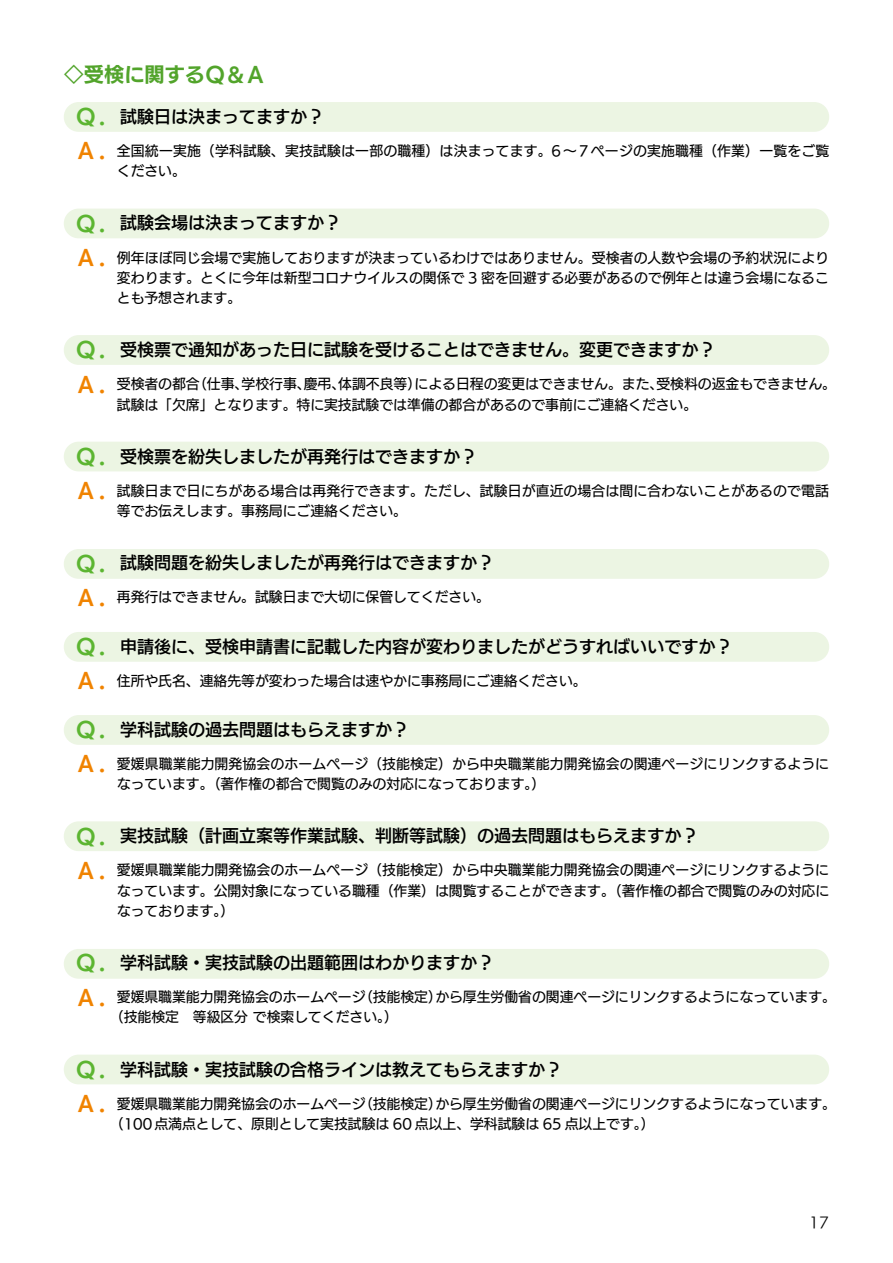
<style>
.page{position:relative;width:893px;height:1263px;background:#fff}
.page>*{position:absolute;margin:0;border:0;box-sizing:border-box;transform-origin:0 0}
.t1{font:20.25px "UD Kakugo Large Pr 6 N B";color:#52a42b}
.t2{font:16.95px "UD Kakugo Large Pr 6 N DB";color:#000}
.t3{font:14.85px "UD Kakugo Large Pr 6 N R";color:#000}
.t4{font:13.8px/20.2px "UD Kakugo Large Pr 6 N M";color:#000}
.s1{font-family:"UD Kakugo Large Pr 6 N B";font-size:20.25px;color:#5cb531}
.s2{font-family:"UD Kakugo Large Pr 6 N B";font-size:20.25px;color:#f08300}
</style>
<div class="page">
<div style="left:64px;top:102px;width:765px;height:30px;background:#ecf5e3;border-radius:15px"></div>
<div style="left:64px;top:209px;width:765px;height:29px;background:#ecf5e3;border-radius:15px"></div>
<div style="left:64px;top:335px;width:765px;height:30px;background:#ecf5e3;border-radius:15px"></div>
<div style="left:64px;top:442px;width:765px;height:29px;background:#ecf5e3;border-radius:15px"></div>
<div style="left:64px;top:549px;width:765px;height:30px;background:#ecf5e3;border-radius:15px"></div>
<div style="left:64px;top:632px;width:765px;height:30px;background:#ecf5e3;border-radius:15px"></div>
<div style="left:64px;top:715px;width:765px;height:30px;background:#ecf5e3;border-radius:15px"></div>
<div style="left:64px;top:821px;width:765px;height:30px;background:#ecf5e3;border-radius:15px"></div>
<div style="left:64px;top:949px;width:765px;height:30px;background:#ecf5e3;border-radius:15px"></div>
<div style="left:64px;top:1054px;width:765px;height:30px;background:#ecf5e3;border-radius:15px"></div>
<h1 class="t1" style="left:64px;top:63px;width:203px">◇受検に関するＱ＆Ａ</h1>
<p class="t2" style="left:76px;top:107px;width:250px"><span class="s1">Ｑ.</span>　試験日は決まってますか？</p>
<p class="t4" style="left:117px;top:141px;width:714px;text-indent:-41px"><span class="s2">Ａ.</span> 全国統一実施（学科試験、実技試験は一部の職種）は決まってます。6〜 7ページの実施職種（作業）一覧をご覧ください。</p>
<p class="t2" style="left:76px;top:214px;width:267px"><span class="s1">Ｑ.</span>　試験会場は決まってますか？</p>
<p class="t4" style="left:117px;top:248px;width:714px;text-align:justify;text-indent:-41px"><span class="s2">Ａ.</span> 例年ほぼ同じ会場で実施しておりますが決まっているわけではありません。受検者の人数や会場の予約状況により変わります。とくに今年は新型コロナウイルスの関係で 3 密を回避する必要があるので例年とは違う会場になることも予想されます。</p>
<p class="t2" style="left:76px;top:340px;width:641px"><span class="s1">Ｑ.</span>　受検票で通知があった日に試験を受けることはできません。変更できますか？</p>
<p class="t4" style="left:117px;top:374px;width:721px;text-indent:-41px"><span class="s2">Ａ.</span> 受検者の都合（仕事、学校行事、慶弔、体調不良等）による日程の変更はできません。また、受検料の返金もできません。試験は「欠席」となります。特に実技試験では準備の都合があるので事前にご連絡ください。</p>
<p class="t2" style="left:76px;top:447px;width:403px"><span class="s1">Ｑ.</span>　受検票を紛失しましたが再発行はできますか？</p>
<p class="t4" style="left:117px;top:481px;width:714px;text-indent:-41px"><span class="s2">Ａ.</span> 試験日まで日にちがある場合は再発行できます。ただし、試験日が直近の場合は間に合わないことがあるので電話等でお伝えします。事務局にご連絡ください。</p>
<p class="t2" style="left:76px;top:554px;width:420px"><span class="s1">Ｑ.</span>　試験問題を紛失しましたが再発行はできますか？</p>
<p class="t4" style="left:76px;top:588px;width:416px"><span class="s2">Ａ.</span>　再発行はできません。試験日まで大切に保管してください。</p>
<p class="t2" style="left:76px;top:637px;width:658px"><span class="s1">Ｑ.</span>　申請後に、受検申請書に記載した内容が変わりましたがどうすればいいですか？</p>
<p class="t4" style="left:76px;top:671px;width:512px"><span class="s2">Ａ.</span>　住所や氏名、連絡先等が変わった場合は速やかに事務局にご連絡ください。</p>
<p class="t2" style="left:76px;top:720px;width:335px"><span class="s1">Ｑ.</span>　学科試験の過去問題はもらえますか？</p>
<p class="t4" style="left:117px;top:754px;width:714px;text-indent:-41px"><span class="s2">Ａ.</span> 愛媛県職業能力開発協会のホームページ（技能検定）から中央職業能力開発協会の関連ページにリンクするようになっています。（著作権の都合で閲覧のみの対応になっております。）</p>
<p class="t2" style="left:76px;top:826px;width:624px"><span class="s1">Ｑ.</span>　実技試験（計画立案等作業試験、判断等試験）の過去問題はもらえますか？</p>
<p class="t4" style="left:117px;top:860px;width:714px;text-align:justify;text-indent:-41px"><span class="s2">Ａ.</span> 愛媛県職業能力開発協会のホームページ（技能検定）から中央職業能力開発協会の関連ページにリンクするようになっています。公開対象になっている職種（作業）は閲覧することができます。（著作権の都合で閲覧のみの対応になっております。）</p>
<p class="t2" style="left:76px;top:953px;width:420px"><span class="s1">Ｑ.</span>　学科試験・実技試験の出題範囲はわかりますか？</p>
<p class="t4" style="left:110px;top:987px;width:728px;text-indent:-34px"><span class="s2">Ａ.</span> 愛媛県職業能力開発協会のホームページ（技能検定）から厚生労働省の関連ページにリンクするようになっています。（技能検定　等級区分 で検索してください。）</p>
<p class="t2" style="left:76px;top:1060px;width:488px"><span class="s1">Ｑ.</span>　学科試験・実技試験の合格ラインは教えてもらえますか？</p>
<p class="t4" style="left:110px;top:1094px;width:728px;text-indent:-34px"><span class="s2">Ａ.</span> 愛媛県職業能力開発協会のホームページ（技能検定）から厚生労働省の関連ページにリンクするようになっています。（100点満点として、原則として実技試験は 60 点以上、学科試験は 65 点以上です。）</p>
<p class="t3" style="left:809px;top:1214px;width:22px">17</p>
</div>
